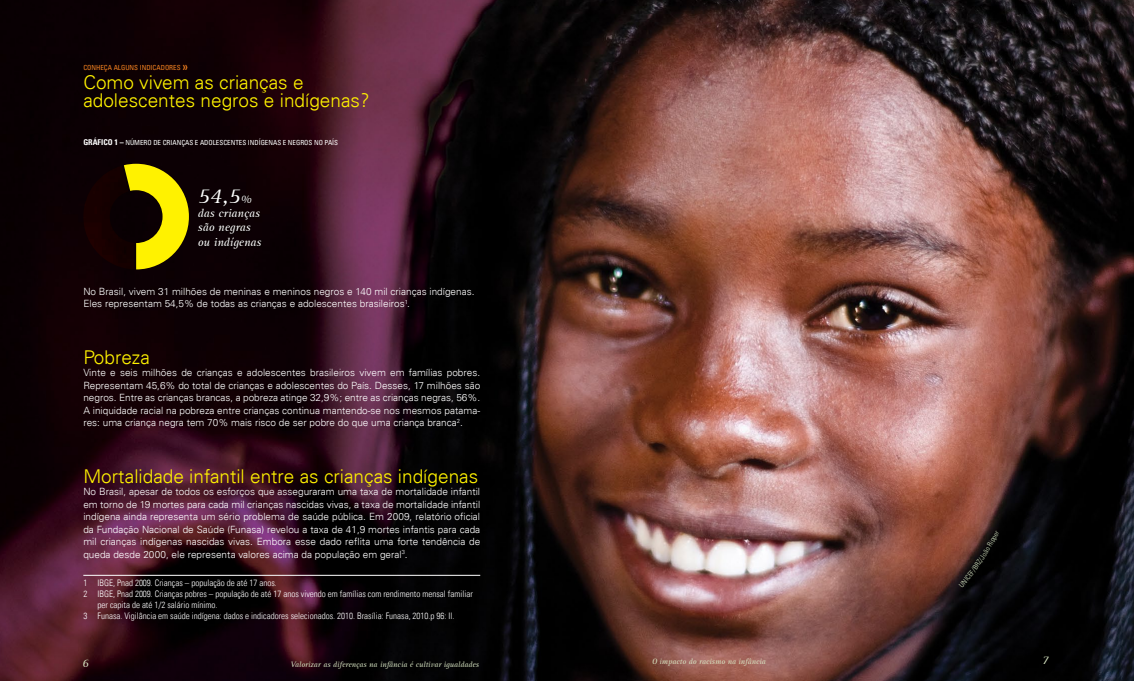
<style>
.page{position:relative;width:1134px;height:681px;background:#fff}
.page>*{position:absolute;margin:0;border:0;box-sizing:border-box;transform-origin:0 0}
.t1{font:italic 22px "Rotis Serif 56";color:#fff}
.t2{font:300 19px/18.8px "Univers LT";color:#fff200}
.t3{font:italic 12px/14.4px "Rotis Serif 56";color:#fff}
.t4{font:italic 12px "Rotis Serif 56";color:#d9e6c4}
.t5{font:300 10px/12.5px "Univers LT";color:#fff;text-align:justify}
.t6{font:300 condensed 9px "Univers LT";color:#fff}
.t7{font:italic 8px "Rotis Serif 56";color:#d9e6c4}
.t8{font:condensed 7px "Univers LT";color:#fff}
.t9{font:condensed 7px "Univers LT";color:#f58220}
.s1{font-size:13px}
.s2{font-weight:700;font-size:8px}
.s3{font-size:12px}
</style>
<div class="page">
<img style="left:0;top:0;width:1134px;height:680px">
<div style="left:198px;top:189px;width:65px;height:62px;background:#0b0003"></div>
<hr style="left:83px;top:575px;width:397px;height:1px;background:#fff">
<svg style="left:83px;top:164px;width:106px;height:105px;background:#5b4c01"></svg>
<svg style="left:959px;top:530px;width:40px;height:57px;background:#2b1916"></svg>
<p class="t9" style="left:83px;top:63px;width:106px">CONHEÇA ALGUNS INDICADORES <span class="s1">»</span></p>
<h2 class="t2" style="left:83px;top:72px;width:288px">Como vivem as crianças e adolescentes negros e indígenas?</h2>
<p class="t8" style="left:83px;top:138px;width:256px"><span class="s2">GRÁFICO 1 –</span> N ÚMERO DE CRIANÇAS E ADOLESCENTES INDÍGENAS E NEGROS NO PAÍS</p>
<h1 class="t1" style="left:198px;top:183px;width:55px">54,5<span class="s3">%</span></h1>
<p class="t3" style="left:198px;top:206px;width:65px">das crianças são negras ou indígenas</p>
<p class="t5" style="left:83px;top:285px;width:393px">No Brasil, vivem 31 milhões de meninas e meninos negros e 140 mil crianças indígenas.<br>Eles representam 54,5% de todas as crianças e adolescentes brasileiros<sup>1</sup>.</p>
<h2 class="t2" style="left:83px;top:347px;width:68px">Pobreza</h2>
<p class="t5" style="left:83px;top:366px;width:398px">Vinte e seis milhões de crianças e adolescentes brasileiros vivem em famílias pobres.<br>Representam 45,6% do total de crianças e adolescentes do País. Desses, 17 milhões são negros. Entre as crianças brancas, a pobreza atinge 32,9%; entre as crianças negras, 56%.<br>A iniquidade racial na pobreza entre crianças continua mantendo-se nos mesmos patama&shy;res: uma criança negra tem 70% mais risco de ser pobre do que uma criança branca<sup>2</sup>.</p>
<h2 class="t2" style="left:83px;top:466px;width:396px">Mortalidade infantil entre as crianças indígenas</h2>
<p class="t5" style="left:83px;top:485px;width:398px">No Brasil, apesar de todos os esforços que asseguraram uma taxa de mortalidade infantil em torno de 19 mortes para cada mil crianças nascidas vivas, a taxa de mortalidade infantil indígena ainda representa um sério problema de saúde pública. Em 2009, relatório oficial da Fundação Nacional de Saúde (Funasa) revelou a taxa de 41,9 mortes infantis para cada mil crianças indígenas nascidas vivas. Embora esse dado reflita uma forte tendência de queda desde 2000, ele representa valores acima da população em geral<sup>3</sup>.</p>
<p class="t6" style="left:83px;top:577px;width:195px">1 IBGE, Pnad 2009. Crianças – população de até 17 anos.</p>
<p class="t6" style="left:83px;top:588px;width:391px">2 IBGE, Pnad 2009. Crianças pobres – população de até 17 anos vivendo em famílias com rendimento mensal familiar</p>
<p class="t6" style="left:98px;top:599px;width:121px">per capita de até 1/2 salário mínimo.</p>
<p class="t6" style="left:83px;top:609px;width:373px">3 Funasa. Vigilância em saúde indígena: dados e indicadores selecionados. 2010. Brasília: Funasa, 2010.p 96: Il.</p>
<p class="t4" style="left:82px;top:655px;width:8px">6</p>
<p class="t7" style="left:290px;top:659px;width:190px">Valorizar as diferenças na infância é cultivar igualdades</p>
<p class="t7" style="left:652px;top:656px;width:115px">O impacto do racismo na infância</p>
<p class="t4" style="left:1042px;top:652px;width:8px">7</p>
</div>
